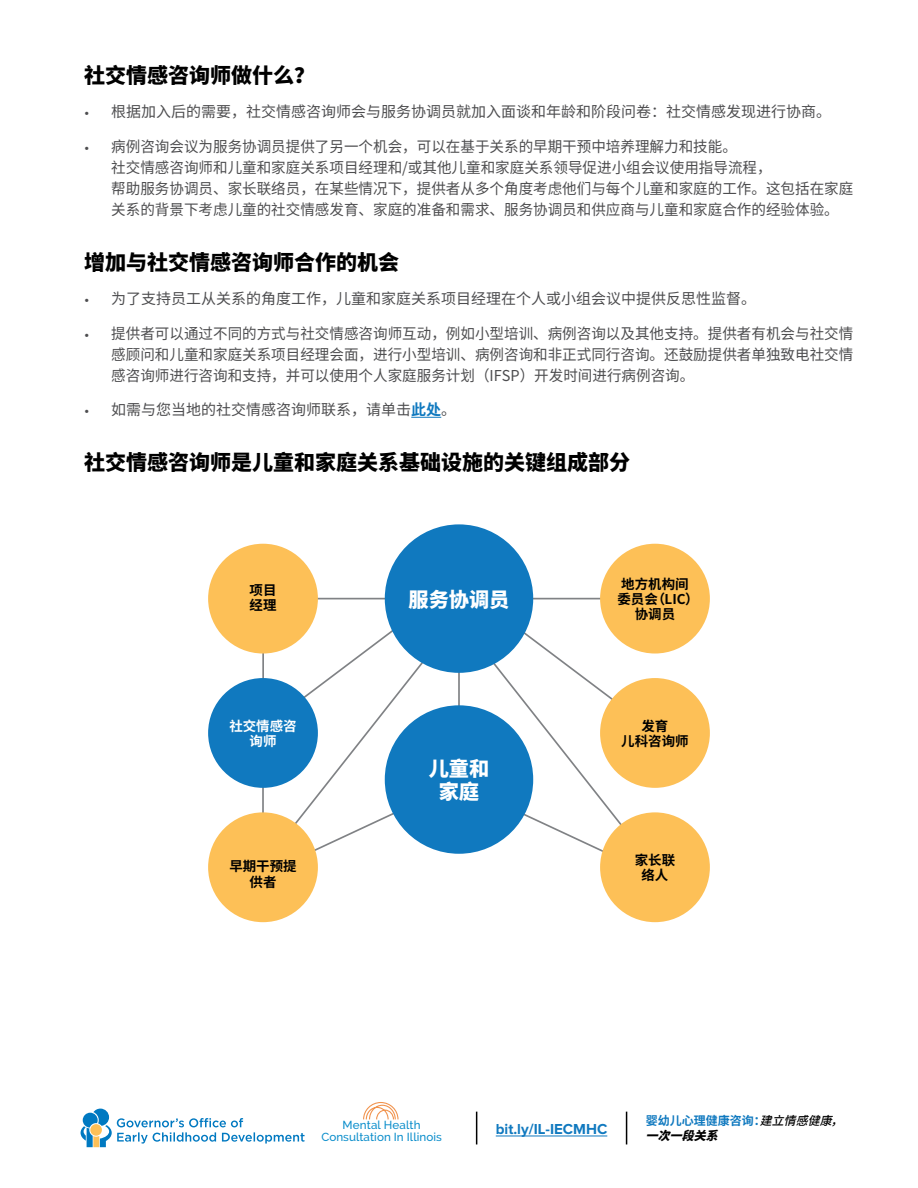
<style>
.page{position:relative;width:918px;height:1188px;background:#fff}
.page>*{position:absolute;margin:0;border:0;box-sizing:border-box;transform-origin:0 0}
.t1{font:900 21px "Noto Sans CJ Ksc";color:#000}
.t2{font:900 20.25px/23.5px "Noto Sans CJ Ksc";color:#fff;text-align:center}
.t3{font:15px/21px "Noto Sans CJ Ksc";color:#4d4d4f}
.t4{font:700 15px "Proxima Nova";color:#1079bf}
.t5{font:700 13.5px/15.1px "Noto Sans CJ Ksc";color:#000;text-align:center}
.t6{font:700 13.5px/15.1px "Noto Sans CJ Ksc";color:#fff;text-align:center}
.t7{font:700 12px/15px "Noto Sans CJ Ksc";color:#1079bf}
.t8{font:500 11.55px/12.1px "Raleway";letter-spacing:.005em;color:#0a8dcb;text-align:center}
.s1{font-family:"Proxima Nova"}
.s2{font-weight:700;color:#1079bf}
.s3{font-weight:500;font-style:italic;color:#000}
.s4{font-weight:900;font-style:italic;color:#000}
</style>
<div class="page">
<hr style="left:411px;top:417px;width:30px;height:1px;background:#1079bf">
<svg style="left:81px;top:1109px;width:224px;height:38px"></svg>
<div style="left:90px;top:1124px;width:12px;height:12px;background:#fdc057;border-radius:50%"></div>
<hr style="left:496px;top:1136px;width:111px;height:1px;background:#1079bf">
<hr style="left:476px;top:1112px;width:1px;height:32px;background:#000">
<hr style="left:626px;top:1112px;width:1px;height:32px;background:#000">
<svg style="left:363px;top:1102px;width:36px;height:18px"></svg>
<div style="left:385px;top:705px;width:148px;height:149px;background:#1079bf;border-radius:50%"></div>
<div style="left:600px;top:812px;width:110px;height:110px;background:#fdc057;border-radius:50%"></div>
<svg style="left:240px;top:765px;width:435px;height:127px"></svg>
<svg style="left:262px;top:585px;width:386px;height:148px"></svg>
<div style="left:385px;top:524px;width:148px;height:149px;background:#1079bf;border-radius:50%"></div>
<div style="left:208px;top:678px;width:110px;height:110px;background:#1079bf;border-radius:50%"></div>
<div style="left:600px;top:678px;width:110px;height:110px;background:#fdc057;border-radius:50%"></div>
<div style="left:208px;top:812px;width:110px;height:110px;background:#fdc057;border-radius:50%"></div>
<div style="left:208px;top:544px;width:110px;height:110px;background:#fdc057;border-radius:50%"></div>
<div style="left:600px;top:544px;width:110px;height:110px;background:#fdc057;border-radius:50%"></div>
<h1 class="t1" style="left:84px;top:63px;width:232px">社交情感咨询师做什么？</h1>
<p class="t3" style="left:84px;top:102px;width:748px"><span class="s1">•</span> 根据加入后的需要，社交情感咨询师会与服务协调员就加入面谈和年龄和阶段问卷：社交情感发现进行协商。</p>
<p class="t3" style="left:111px;top:136px;width:744px;text-indent:-27px"><span class="s1">•</span> 病例咨询会议为服务协调员提供了另一个机会，可以在基于关系的早期干预中培养理解力和技能。<br>社交情感咨询师和儿童和家庭关系项目经理和/或其他儿童和家庭关系领导促进小组会议使用指导流程，<br>帮助服务协调员、家长联络员，在某些情况下，提供者从多个角度考虑他们与每个儿童和家庭的工作。这包括在家庭关系的背景下考虑儿童的社交情感发育、家庭的准备和需求、服务协调员和供应商与儿童和家庭合作的经验体验。</p>
<h1 class="t1" style="left:84px;top:250px;width:317px">增加与社交情感咨询师合作的机会</h1>
<p class="t3" style="left:84px;top:288px;width:673px"><span class="s1">•</span> 为了支持员工从关系的角度工作，儿童和家庭关系项目经理在个人或小组会议中提供反思性监督。</p>
<p class="t3" style="left:111px;top:323px;width:744px;text-align:justify;text-indent:-27px"><span class="s1">•</span> 提供者可以通过不同的方式与社交情感咨询师互动，例如小型培训、病例咨询以及其他支持。提供者有机会与社交情感顾问和儿童和家庭关系项目经理会面，进行小型培训、病例咨询和非正式同行咨询。还鼓励提供者单独致电社交情感咨询师进行咨询和支持，并可以使用个人家庭服务计划（IFSP）开发时间进行病例咨询。</p>
<p class="t3" style="left:84px;top:399px;width:374px"><span class="s1">•</span> 如需与您当地的社交情感咨询师联系，请单击<span class="s2">此处</span>。</p>
<h1 class="t1" style="left:84px;top:450px;width:548px">社交情感咨询师是儿童和家庭关系基础设施的关键组成部分</h1>
<p class="t5" style="left:250px;top:583px;width:28px;text-align:left">项目经理</p>
<p class="t5" style="left:618px;top:577px;width:83px">地方机构间委员会（LIC）协调员</p>
<h2 class="t2" style="left:409px;top:588px;width:102px">服务协调员</h2>
<p class="t6" style="left:229px;top:719px;width:69px">社交情感咨询师</p>
<p class="t5" style="left:621px;top:719px;width:69px">发育<br>儿科咨询师</p>
<p class="t5" style="left:229px;top:859px;width:69px">早期干预提供者</p>
<h2 class="t2" style="left:429px;top:757px;width:62px">儿童和家庭</h2>
<p class="t5" style="left:635px;top:853px;width:42px">家长联络人</p>
<p class="t8" style="left:321px;top:1119px;width:122px">Mental Health<br>Consultation In Illinois</p>
<p class="t4" style="left:496px;top:1122px;width:113px">bit.ly/IL-IECMHC</p>
<p class="t7" style="left:646px;top:1113px;width:206px">婴幼儿心理健康咨询：<span class="s3">建立情感健康，</span><span class="s4">一次一段关系</span></p>
</div>
